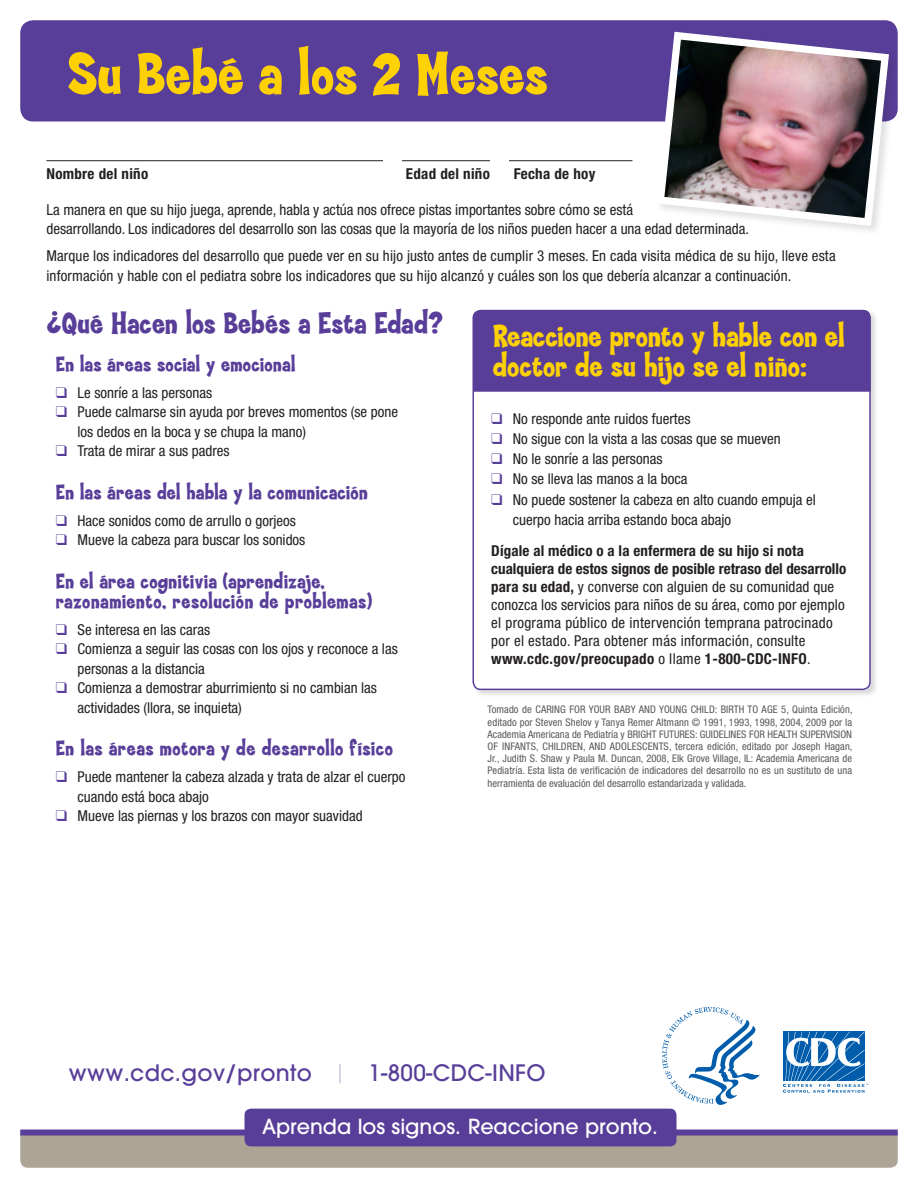
<style>
.page{position:relative;width:918px;height:1188px;background:#fff}
.page>*{position:absolute;margin:0;border:0;box-sizing:border-box;transform-origin:0 0}
.t1{font:800 61.5px "Coop";color:#fed105}
.t2{font:800 32.25px/30px "Coop";letter-spacing:-.005em;color:#fed105}
.t3{font:800 31.5px "Coop";color:#593e99}
.t4{font:500 22.5px "Avant Garde";letter-spacing:.015em;color:#593e99}
.t5{font:800 21.75px/20px "Coop";letter-spacing:.015em;color:#593e99}
.t6{font:500 20.7px "Avant Garde";color:#fff}
.t7{font:condensed 15px/19.5px "Helvetica Neue";color:#231f20}
.t8{font:condensed 15px/18px "Helvetica Neue";letter-spacing:.02em;color:#231f20}
.t9{font:700 condensed 15px "Helvetica Neue";letter-spacing:.02em;color:#231f20}
.t10{font:condensed 10.5px/12.3px "Helvetica Neue";color:#57585a;text-align:justify}
.s1{color:#593e99}
.s2{font-weight:700}
.s3{font-weight:200;color:#9c8dc3}
</style>
<div class="page">
<div style="left:20px;top:20px;width:878px;height:102px;background:#593e99;border-radius:13px"></div>
<hr style="left:46px;top:160px;width:586px;height:1px;background:#231f20">
<div style="left:383px;top:155px;width:19px;height:13px;background:#fff"></div>
<div style="left:490px;top:155px;width:19px;height:12px;background:#fff"></div>
<div style="left:472px;top:308px;width:406px;height:390px;background:#231f20;opacity:.17"></div>
<div style="left:473px;top:310px;width:398px;height:380px;background:#fff;border-radius:8px"></div>
<div style="left:473px;top:310px;width:398px;height:82px;background:#593e99"></div>
<div style="left:473px;top:310px;width:398px;height:380px;border:2px solid #593e99;border-radius:8px"></div>
<div style="left:655px;top:30px;width:244px;height:206px;background:#231f20;opacity:.13"></div>
<svg style="left:656px;top:32px;width:233px;height:194px"></svg>
<img style="left:664px;top:40px;width:217px;height:178px">
<div style="left:20px;top:1136px;width:878px;height:32px;background:#ada496"></div>
<div style="left:20px;top:1130px;width:878px;height:6px;background:#593e99"></div>
<div style="left:245px;top:1109px;width:432px;height:37px;background:#593e99;border-radius:6px"></div>
<svg style="left:783px;top:1031px;width:82px;height:1px"></svg>
<svg style="left:783px;top:1032px;width:85px;height:61px"></svg>
<svg style="left:662px;top:1007px;width:98px;height:98px"></svg>
<p class="t1" style="left:68px;top:41px;width:482px">Su Bebé a los 2 Meses</p>
<p class="t9" style="left:46px;top:165px;width:103px">Nombre del niño</p>
<p class="t9" style="left:406px;top:165px;width:86px">Edad del niño</p>
<p class="t9" style="left:514px;top:165px;width:83px">Fecha de hoy</p>
<p class="t7" style="left:46px;top:200px;width:704px">La manera en que su hijo juega, aprende, habla y actúa nos ofrece pistas importantes sobre cómo se está<br>desarrollando. Los indicadores del desarrollo son las cosas que la mayoría de los niños pueden hacer a una edad determinada.</p>
<p class="t7" style="left:46px;top:246px;width:791px">Marque los indicadores del desarrollo que puede ver en su hijo justo antes de cumplir 3 meses. En cada visita médica de su hijo, lleve esta información y hable con el pediatra sobre los indicadores que su hijo alcanzó y cuáles son los que debería alcanzar a continuación.</p>
<p class="t3" style="left:47px;top:306px;width:398px">¿Qué Hacen los Bebés a Esta Edad?</p>
<p class="t5" style="left:56px;top:355px;width:241px">En las áreas social y emocional</p>
<p class="t7" style="left:56px;top:383px;width:158px"><span class="s1">❑</span> Le sonríe a las personas</p>
<p class="t7" style="left:78px;top:402px;width:322px;text-indent:-22px"><span class="s1">❑</span> Puede calmarse sin ayuda por breves momentos (se pone los dedos en la boca y se chupa la mano)</p>
<p class="t7" style="left:56px;top:441px;width:175px"><span class="s1">❑</span> Trata de mirar a sus padres</p>
<p class="t5" style="left:56px;top:483px;width:313px">En las áreas del habla y la comunicación</p>
<p class="t7" style="left:56px;top:511px;width:242px"><span class="s1">❑</span> Hace sonidos como de arrullo o gorjeos</p>
<p class="t7" style="left:56px;top:530px;width:251px"><span class="s1">❑</span> Mueve la cabeza para buscar los sonidos</p>
<p class="t5" style="left:56px;top:572px;width:318px">En el área cognitivia (aprendizaje, razonamiento, resolución de problemas)</p>
<p class="t7" style="left:56px;top:620px;width:156px"><span class="s1">❑</span> Se interesa en las caras</p>
<p class="t7" style="left:78px;top:639px;width:322px;text-indent:-22px"><span class="s1">❑</span> Comienza a seguir las cosas con los ojos y reconoce a las personas a la distancia</p>
<p class="t7" style="left:78px;top:678px;width:301px;text-indent:-22px"><span class="s1">❑</span> Comienza a demostrar aburrimiento si no cambian las actividades (llora, se inquieta)</p>
<p class="t5" style="left:56px;top:739px;width:339px">En las áreas motora y de desarrollo físico</p>
<p class="t7" style="left:78px;top:767px;width:329px;text-indent:-22px"><span class="s1">❑</span> Puede mantener la cabeza alzada y trata de alzar el cuerpo cuando está boca abajo</p>
<p class="t7" style="left:56px;top:806px;width:308px"><span class="s1">❑</span> Mueve las piernas y los brazos con mayor suavidad</p>
<p class="t2" style="left:493px;top:322px;width:354px">Reaccione pronto y hable con el doctor de su hijo se el niño:</p>
<p class="t7" style="left:491px;top:409px;width:201px"><span class="s1">❑</span> No responde ante ruidos fuertes</p>
<p class="t7" style="left:491px;top:429px;width:291px"><span class="s1">❑</span> No sigue con la vista a las cosas que se mueven</p>
<p class="t7" style="left:491px;top:449px;width:173px"><span class="s1">❑</span> No le sonríe a las personas</p>
<p class="t7" style="left:491px;top:469px;width:198px"><span class="s1">❑</span> No se lleva las manos a la boca</p>
<p class="t7" style="left:513px;top:489px;width:305px;line-height:20.2px;text-indent:-22px"><span class="s1">❑</span> No puede sostener la cabeza en alto cuando empuja el cuerpo hacia arriba estando boca abajo</p>
<p class="t8" style="left:491px;top:542px;width:357px"><span class="s2">Dígale al médico o a la enfermera de su hijo si nota cualquiera de estos signos de posible retraso del desarrollo para su edad,</span> y converse con alguien de su comunidad que conozca los servicios para niños de su área, como por ejemplo el programa público de intervención temprana patrocinado por el estado. Para obtener más información, consulte <span class="s2">www.cdc.gov/preocupado</span> o llame <span class="s2">1-800-CDC-INFO</span>.</p>
<p class="t10" style="left:488px;top:703px;width:366px">Tomado de CARING FOR YOUR BABY AND YOUNG CHILD: BIRTH TO AGE 5, Quinta Edición, editado por Steven Shelov y Tanya Remer Altmann © 1991, 1993, 1998, 2004, 2009 por la Academia Americana de Pediatría y BRIGHT FUTURES: GUIDELINES FOR HEALTH SUPERVISION OF INFANTS, CHILDREN, AND ADOLESCENTS, tercera edición, editado por Joseph Hagan, Jr., Judith S. Shaw y Paula M. Duncan, 2008, Elk Grove Village, IL: Academia Americana de Pediatría. Esta lista de verificación de indicadores del desarrollo no es un sustituto de una herramienta de evaluación del desarrollo estandarizada y validada.</p>
<p class="t4" style="left:69px;top:1059px;width:478px">www.cdc.gov/pronto <span class="s3">|</span> 1-800-CDC-INFO</p>
<p class="t6" style="left:262px;top:1114px;width:397px">Aprenda los signos. Reaccione pronto.</p>
</div>
